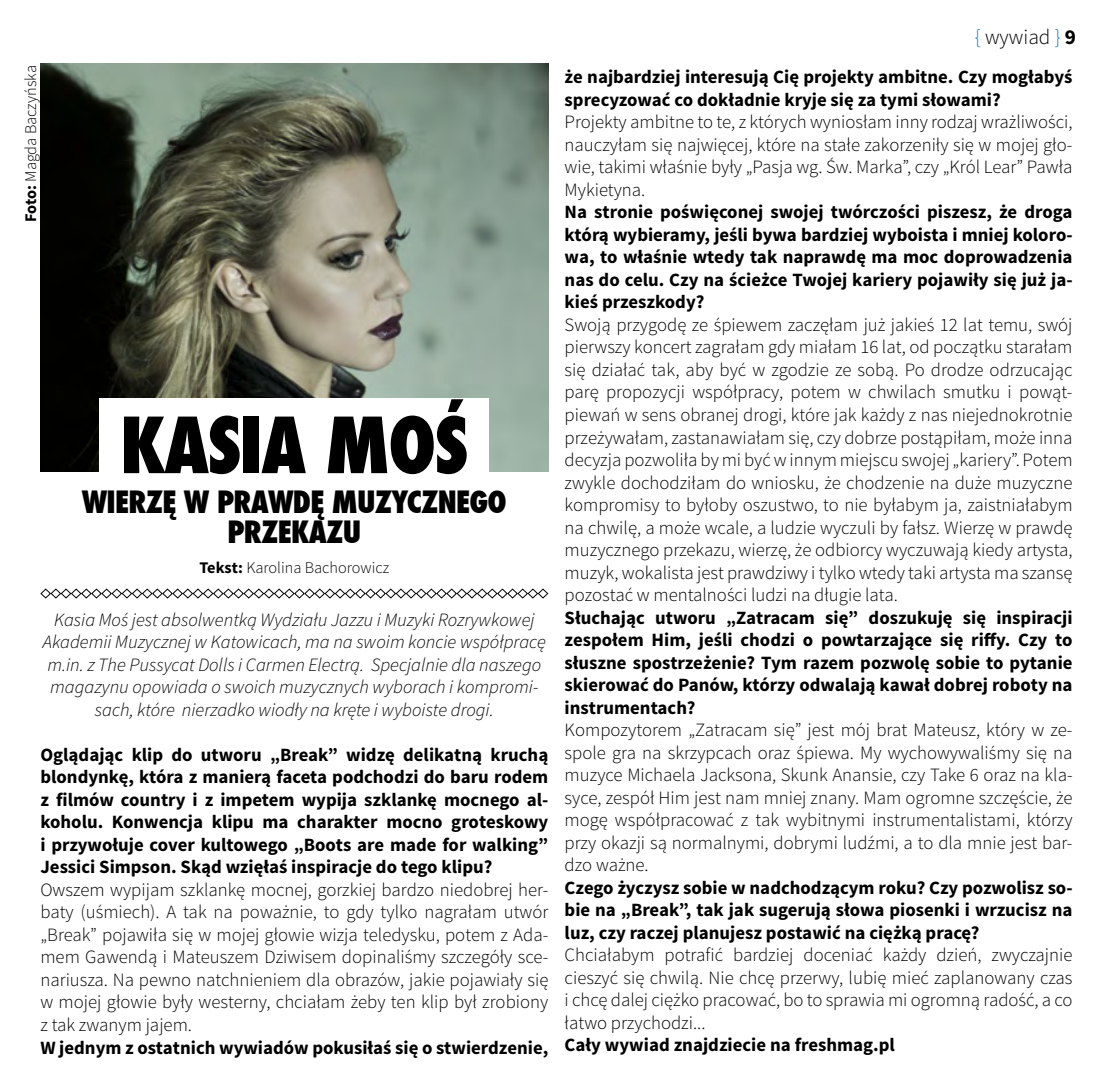
<style>
.page{position:relative;width:1113px;height:1092px;background:#fff}
.page>*{position:absolute;margin:0;border:0;box-sizing:border-box;transform-origin:0 0}
.t1{font:800 condensed 75px "Futura";letter-spacing:-.025em;color:#000}
.t2{font:800 condensed 30px/30px "Futura";letter-spacing:-.025em;color:#000;text-align:center}
.t3{font:300 21.25px "Source Sans Pro";color:#000}
.t4{font:300 18.75px/22.5px "Source Sans Pro";color:#000;text-align:justify}
.t5{font:700 18.75px/22.5px "Source Sans Pro";color:#000;text-align:justify}
.t6{font:italic 300 18.75px/22.5px "Source Sans Pro";color:#000;text-align:center}
.t7{font:300 16.25px "Source Sans Pro";color:#000}
.s1{color:#0079c1}
.s2{font-weight:700}
</style>
<div class="page">
<img style="left:40px;top:64px;width:508px;height:407px">
<div style="left:99px;top:399px;width:390px;height:140px;background:#fff"></div>
<svg style="left:40px;top:588px;width:509px;height:11px"></svg>
<p class="t3" style="left:975px;top:24px;width:103px"><span class="s1">{</span> wywiad <span class="s1">}</span> <span class="s2">9</span></p>
<p class="t7" style="left:21px;top:222px;width:159px;rotate:-90deg"><span class="s2">Foto:</span> Magda Baczyńska</p>
<p class="t5" style="left:564px;top:66px;width:509px">że najbardziej interesują Cię projekty ambitne. Czy mogłabyś sprecyzować co dokładnie kryje się za tymi słowami?</p>
<p class="t4" style="left:564px;top:111px;width:509px">Projekty ambitne to te, z których wyniosłam inny rodzaj wrażliwości, nauczyłam się najwięcej, które na stałe zakorzeniły się w mojej gło&shy;wie, takimi właśnie były „Pasja wg. Św. Marka”, czy „Król Lear” Pawła Mykietyna.</p>
<p class="t5" style="left:564px;top:201px;width:509px">Na stronie poświęconej swojej twórczości piszesz, że droga którą wybieramy, jeśli bywa bardziej wyboista i mniej koloro&shy;wa, to właśnie wtedy tak naprawdę ma moc doprowadzenia nas do celu. Czy na ścieżce Twojej kariery pojawiły się już ja&shy;kieś przeszkody?</p>
<p class="t4" style="left:564px;top:313px;width:509px">Swoją przygodę ze śpiewem zaczęłam już jakieś 12 lat temu, swój pierwszy koncert zagrałam gdy miałam 16 lat, od początku starałam się działać tak, aby być w zgodzie ze sobą. Po drodze odrzucając parę propozycji współpracy, potem w chwilach smutku i powąt&shy;piewań w sens obranej drogi, które jak każdy z nas niejednokrotnie przeżywałam, zastanawiałam się, czy dobrze postąpiłam, może inna decyzja pozwoliła by mi być w innym miejscu swojej „kariery”. Potem zwykle dochodziłam do wniosku, że chodzenie na duże muzyczne kompromisy to byłoby oszustwo, to nie byłabym ja, zaistniałabym na chwilę, a może wcale, a ludzie wyczuli by fałsz. Wierzę w prawdę muzycznego przekazu, wierzę, że odbiorcy wyczuwają kiedy artysta, muzyk, wokalista jest prawdziwy i tylko wtedy taki artysta ma szansę pozostać w mentalności ludzi na długie lata.</p>
<p class="t5" style="left:564px;top:606px;width:509px">Słuchając utworu „Zatracam się” doszukuję się inspiracji zespołem Him, jeśli chodzi o powtarzające się riffy. Czy to słuszne spostrzeżenie? Tym razem pozwolę sobie to pytanie skierować do Panów, którzy odwalają kawał dobrej roboty na instrumentach?</p>
<p class="t4" style="left:564px;top:718px;width:509px">Kompozytorem „Zatracam się” jest mój brat Mateusz, który w ze&shy;spole gra na skrzypcach oraz śpiewa. My wychowywaliśmy się na muzyce Michaela Jacksona, Skunk Anansie, czy Take 6 oraz na kla&shy;syce, zespół Him jest nam mniej znany. Mam ogromne szczęście, że mogę współpracować z tak wybitnymi instrumentalistami, którzy przy okazji są normalnymi, dobrymi ludźmi, a to dla mnie jest bar&shy;dzo ważne.</p>
<p class="t5" style="left:564px;top:876px;width:509px">Czego życzysz sobie w nadchodzącym roku? Czy pozwolisz so&shy;bie na „Break”, tak jak sugerują słowa piosenki i wrzucisz na luz, czy raczej planujesz postawić na ciężką pracę?</p>
<p class="t4" style="left:564px;top:943px;width:509px">Chciałabym potrafić bardziej doceniać każdy dzień, zwyczajnie cieszyć się chwilą. Nie chcę przerwy, lubię mieć zaplanowany czas i chcę dalej ciężko pracować, bo to sprawia mi ogromną radość, a co łatwo przychodzi...</p>
<p class="t5" style="left:564px;top:1034px;width:332px">Cały wywiad znajdziecie na freshmag.pl</p>
<h1 class="t1" style="left:120px;top:394px;width:350px">KASIA MOŚ</h1>
<h2 class="t2" style="left:82px;top:487px;width:426px">WIERZĘ W PRAWDĘ MUZYCZNEGO<br>PRZEKAZU</h2>
<p class="t7" style="left:199px;top:558px;width:191px"><span class="s2">Tekst:</span> Karolina Bachorowicz</p>
<p class="t6" style="left:43px;top:608px;width:504px">Kasia Moś jest absolwentką Wydziału Jazzu i Muzyki Rozrywkowej Akademii Muzycznej w Katowicach, ma na swoim koncie współpracę m.in. z The Pussycat Dolls i Carmen Electrą. Specjalnie dla naszego magazynu opowiada o swoich muzycznych wyborach i kompromi&shy;sach, które nierzadko wiodły na kręte i wyboiste drogi.</p>
<p class="t5" style="left:40px;top:744px;width:509px">Oglądając klip do utworu „Break” widzę delikatną kruchą blondynkę, która z manierą faceta podchodzi do baru rodem z filmów country i z impetem wypija szklankę mocnego al&shy;koholu. Konwencja klipu ma charakter mocno groteskowy i przywołuje cover kultowego „Boots are made for walking” Jessici Simpson. Skąd wzięłaś inspiracje do tego klipu?</p>
<p class="t4" style="left:40px;top:878px;width:509px">Owszem wypijam szklankę mocnej, gorzkiej bardzo niedobrej her&shy;baty (uśmiech). A tak na poważnie, to gdy tylko nagrałam utwór „Break” pojawiła się w mojej głowie wizja teledysku, potem z Ada&shy;mem Gawendą i Mateuszem Dziwisem dopinaliśmy szczegóły sce&shy;nariusza. Na pewno natchnieniem dla obrazów, jakie pojawiały się w mojej głowie były westerny, chciałam żeby ten klip był zrobiony z tak zwanym jajem.</p>
<p class="t5" style="left:40px;top:1036px;width:509px">W jednym z ostatnich wywiadów pokusiłaś się o stwierdzenie,</p>
</div>
